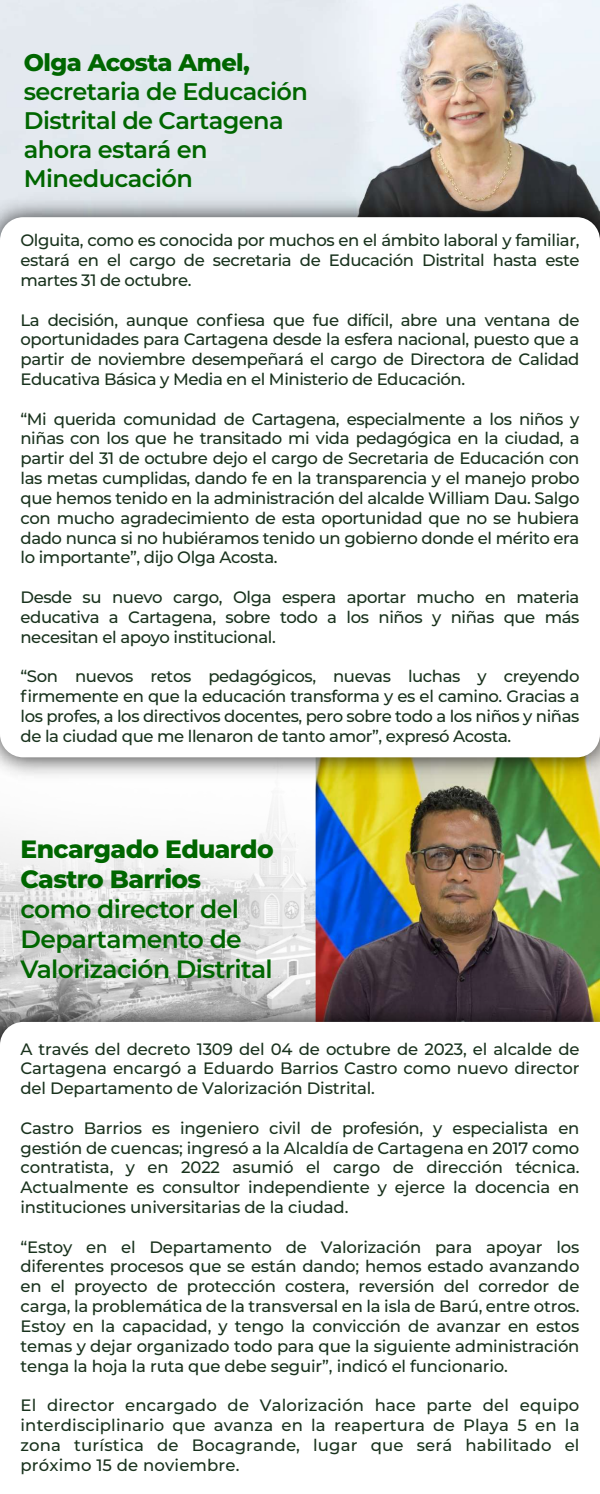
<style>
.page{position:relative;width:600px;height:1494px;background:#fff}
.page>*{position:absolute;margin:0;border:0;box-sizing:border-box;transform-origin:0 0}
.t1{font:600 25px/30px "Montserrat";letter-spacing:-.025em;color:#060}
.t2{font:800 25px/30px "Montserrat";letter-spacing:-.025em;color:#060}
.t3{font:600 24px/28.8px "Montserrat";letter-spacing:-.025em;color:#060}
.t4{font:800 24px "Montserrat";letter-spacing:-.025em;color:#060}
.t5{font:500 16.5px/19.8px "Montserrat";letter-spacing:-.025em;color:#19321d;text-align:justify}
</style>
<div class="page">
<svg style="left:0;top:788px;width:316px;height:203px"></svg>
<img style="left:316px;top:788px;width:284px;height:203px">
<img style="left:0;top:0;width:600px;height:187px">
<img style="left:0;top:187px;width:600px;height:601px">
<div style="left:0;top:217px;width:600px;height:540px;background:#fff;border-radius:23px"></div>
<img style="left:0;top:991px;width:600px;height:31px">
<h2 class="t4" style="left:24px;top:45px;width:228px">Olga Acosta Amel,</h2>
<h2 class="t3" style="left:24px;top:76px;width:285px">secretaria de Educación<br>Distrital de Cartagena ahora estará en<br>Mineducación</h2>
<p class="t5" style="left:20px;top:230px;width:561px">Olguita, como es conocida por muchos en el ámbito laboral y familiar, estará en el cargo de secretaria de Educación Distrital hasta este martes 31 de octubre.</p>
<p class="t5" style="left:20px;top:309px;width:561px">La decisión, aunque confiesa que fue difícil, abre una ventana de oportunidades para Cartagena desde la esfera nacional, puesto que a partir de noviembre desempeñará el cargo de Directora de Calidad Educativa Básica y Media en el Ministerio de Educación.</p>
<p class="t5" style="left:20px;top:408px;width:561px">“Mi querida comunidad de Cartagena, especialmente a los niños y niñas con los que he transitado mi vida pedagógica en la ciudad, a partir del 31 de octubre dejo el cargo de Secretaria de Educación con las metas cumplidas, dando fe en la transparencia y el manejo probo que hemos tenido en la administración del alcalde William Dau. Salgo con mucho agradecimiento de esta oportunidad que no se hubiera dado nunca si no hubiéramos tenido un gobierno donde el mérito era lo importante”, dijo Olga Acosta.</p>
<p class="t5" style="left:20px;top:586px;width:561px">Desde su nuevo cargo, Olga espera aportar mucho en materia educativa a Cartagena, sobre todo a los niños y niñas que más necesitan el apoyo institucional.</p>
<p class="t5" style="left:20px;top:666px;width:561px">“Son nuevos retos pedagógicos, nuevas luchas y creyendo firmemente en que la educación transforma y es el camino. Gracias a los profes, a los directivos docentes, pero sobre todo a los niños y niñas de la ciudad que me llenaron de tanto amor”, expresó Acosta.</p>
<h1 class="t2" style="left:20px;top:832px;width:255px">Encargado Eduardo<br>Castro Barrios</h1>
<h1 class="t1" style="left:20px;top:892px;width:254px">como director del<br>Departamento de<br>Valorización Distrital</h1>
<p class="t5" style="left:20px;top:1038px;width:561px">A través del decreto 1309 del 04 de octubre de 2023, el alcalde de Cartagena encargó a Eduardo Barrios Castro como nuevo director del Departamento de Valorización Distrital.</p>
<p class="t5" style="left:20px;top:1117px;width:561px">Castro Barrios es ingeniero civil de profesión, y especialista en gestión de cuencas; ingresó a la Alcaldía de Cartagena en 2017 como contratista, y en 2022 asumió el cargo de dirección técnica.<br>Actualmente es consultor independiente y ejerce la docencia en instituciones universitarias de la ciudad.</p>
<p class="t5" style="left:20px;top:1236px;width:561px">“Estoy en el Departamento de Valorización para apoyar los diferentes procesos que se están dando; hemos estado avanzando en el proyecto de protección costera, reversión del corredor de carga, la problemática de la transversal en la isla de Barú, entre otros.<br>Estoy en la capacidad, y tengo la convicción de avanzar en estos temas y dejar organizado todo para que la siguiente administración tenga la hoja la ruta que debe seguir”, indicó el funcionario.</p>
<p class="t5" style="left:20px;top:1394px;width:561px">El director encargado de Valorización hace parte del equipo interdisciplinario que avanza en la reapertura de Playa 5 en la zona turística de Bocagrande, lugar que será habilitado el próximo 15 de noviembre.</p>
</div>
